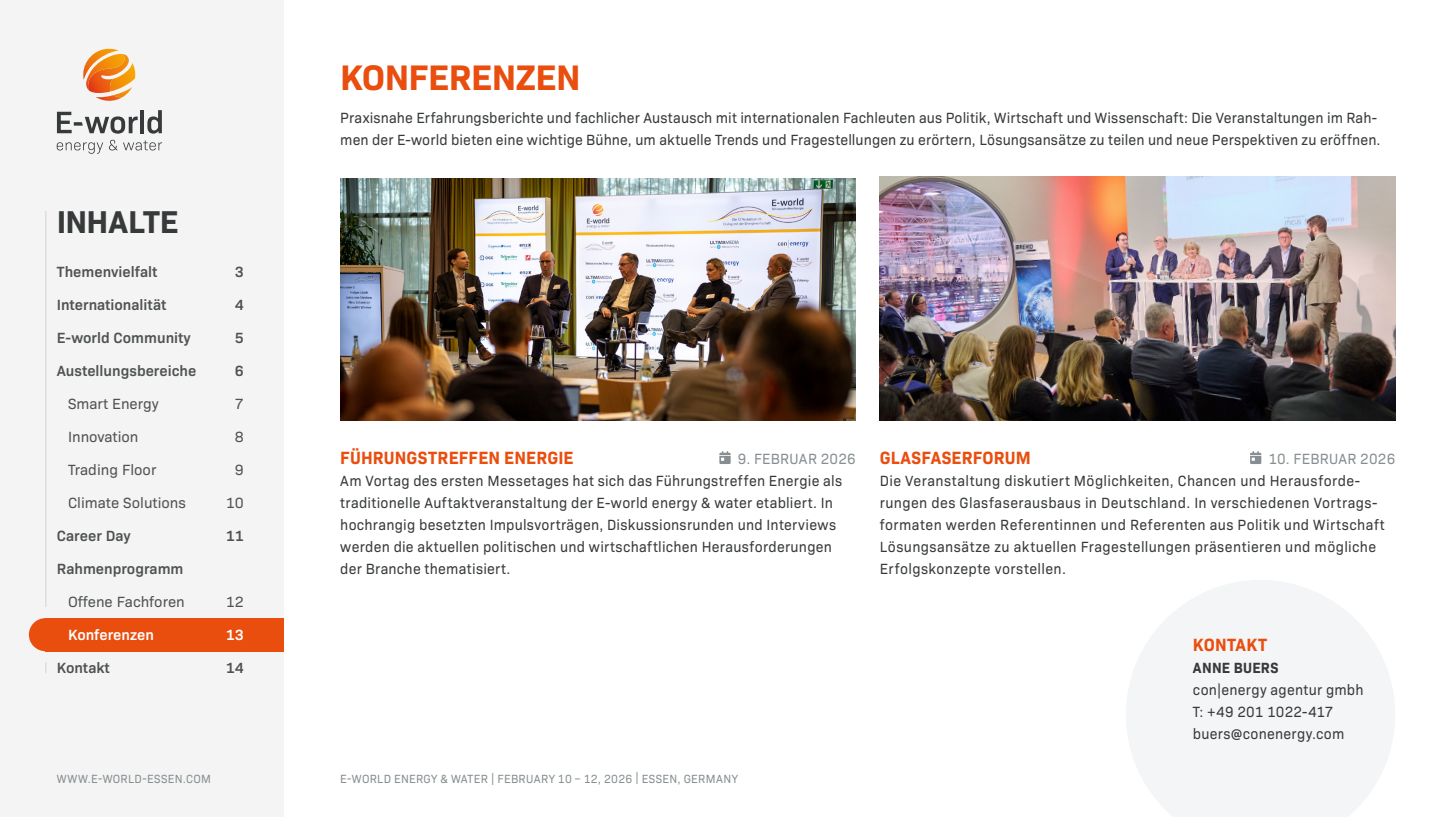
<style>
.page{position:relative;width:1452px;height:817px;background:#fff}
.page>*{position:absolute;margin:0;border:0;box-sizing:border-box;transform-origin:0 0}
.t1{font:700 36px "Bio Sans";letter-spacing:-.015em;color:#e94e0f}
.t2{font:700 32px "Bio Sans";letter-spacing:-.01em;color:#373a3b}
.t3{font:700 18px "Bio Sans";letter-spacing:.01em;color:#e94e0f;scale:.95 1}
.t4{font:15px/22px "Bio Sans";letter-spacing:.02em;color:#373a3b;scale:.95 1}
.t5{font:600 15px "Bio Sans";color:#4f5253}
.t6{font:15px "Bio Sans";color:#4f5253}
.t7{font:15px "Bio Sans";letter-spacing:.02em;color:#878e91;scale:.95 1}
.t8{font:600 15px "Bio Sans";color:#fff}
.t9{font:700 15px "Bio Sans";letter-spacing:.015em;color:#373a3b;scale:.95 1}
.t10{font:12px "Bio Sans";letter-spacing:.03em;color:#878e91;scale:.95 1}
</style>
<div class="page">
<svg style="left:1126px;top:580px;width:269px;height:236px;fill:#f4f5f6"></svg>
<img style="left:340px;top:178px;width:515px;height:242px">
<img style="left:879px;top:177px;width:516px;height:243px">
<svg style="left:719px;top:451px;width:11px;height:13px"></svg>
<svg style="left:1250px;top:451px;width:11px;height:13px"></svg>
<div style="left:0;top:0;width:283px;height:816px;background:#f2f2f2"></div>
<svg style="left:83px;top:49px;width:52px;height:52px"></svg>
<svg style="left:57px;top:142px;width:46px;height:12px"></svg>
<svg style="left:109px;top:140px;width:53px;height:10px"></svg>
<svg style="left:57px;top:112px;width:81px;height:22px"></svg>
<hr style="left:140px;top:110px;width:4px;height:23px;background:#373a3b">
<svg style="left:147px;top:110px;width:15px;height:24px"></svg>
<div style="left:29px;top:618px;width:33px;height:33px;background:#e94e0f;border-radius:50%"></div>
<hr style="left:45px;top:211px;width:1px;height:396px;background:#ced3d6">
<div style="left:45px;top:618px;width:238px;height:33px;background:#e94e0f"></div>
<h1 class="t1" style="left:340px;top:50px;width:242px">KONFERENZEN</h1>
<h2 class="t2" style="left:57px;top:197px;width:123px">INHALTE</h2>
<p class="t5" style="left:57px;top:260px;width:102px">Themenvielfalt</p>
<p class="t5" style="left:235px;top:260px;width:10px">3</p>
<p class="t5" style="left:57px;top:293px;width:111px">Internationalität</p>
<p class="t5" style="left:235px;top:293px;width:10px">4</p>
<p class="t5" style="left:57px;top:326px;width:136px">E-world Community</p>
<p class="t5" style="left:235px;top:326px;width:10px">5</p>
<p class="t5" style="left:57px;top:359px;width:141px">Austellungsbereiche</p>
<p class="t5" style="left:235px;top:359px;width:10px">6</p>
<p class="t6" style="left:68px;top:392px;width:92px">Smart Energy</p>
<p class="t6" style="left:235px;top:392px;width:11px">7</p>
<p class="t6" style="left:68px;top:425px;width:72px">Innovation</p>
<p class="t6" style="left:235px;top:425px;width:11px">8</p>
<p class="t6" style="left:68px;top:458px;width:90px">Trading Floor</p>
<p class="t6" style="left:235px;top:458px;width:11px">9</p>
<p class="t6" style="left:68px;top:491px;width:119px">Climate Solutions</p>
<p class="t6" style="left:226px;top:491px;width:20px">10</p>
<p class="t5" style="left:57px;top:524px;width:75px">Career Day</p>
<p class="t5" style="left:226px;top:524px;width:19px">11</p>
<p class="t5" style="left:57px;top:557px;width:128px">Rahmenprogramm</p>
<p class="t6" style="left:68px;top:590px;width:118px">Offene Fachforen</p>
<p class="t6" style="left:226px;top:590px;width:20px">12</p>
<p class="t8" style="left:68px;top:623px;width:87px">Konferenzen</p>
<p class="t8" style="left:226px;top:623px;width:19px">13</p>
<p class="t5" style="left:57px;top:656px;width:55px">Kontakt</p>
<p class="t5" style="left:226px;top:656px;width:19px">14</p>
<p class="t4" style="left:340px;top:105px;width:1096px">Praxisnahe Erfahrungsberichte und fachlicher Austausch mit internationalen Fachleuten aus Politik, Wirtschaft und Wissenschaft: Die Veranstaltungen im Rah&shy;men der E-world bieten eine wichtige Bühne, um aktuelle Trends und Fragestellungen zu erörtern, Lösungsansätze zu teilen und neue Perspektiven zu eröffnen.</p>
<p class="t3" style="left:340px;top:444px;width:247px">FÜHRUNGSTREFFEN ENERGIE</p>
<p class="t7" style="left:737px;top:447px;width:126px">9. FEBRUAR 2026</p>
<p class="t4" style="left:340px;top:468px;width:530px">Am Vortag des ersten Messetages hat sich das Führungstreffen Energie als traditionelle Auftaktveranstaltung der E-world energy &amp; water etabliert. In hochrangig besetzten Impulsvorträgen, Diskussionsrunden und Interviews werden die aktuellen politischen und wirtschaftlichen Herausforderungen der Branche thematisiert.</p>
<p class="t3" style="left:879px;top:444px;width:161px">GLASFASERFORUM</p>
<p class="t7" style="left:1268px;top:447px;width:135px">10. FEBRUAR 2026</p>
<p class="t4" style="left:879px;top:468px;width:533px">Die Veranstaltung diskutiert Möglichkeiten, Chancen und Herausforde&shy;rungen des Glasfaserausbaus in Deutschland. In verschiedenen Vortrags&shy;formaten werden Referentinnen und Referenten aus Politik und Wirtschaft Lösungsansätze zu aktuellen Fragestellungen präsentieren und mögliche Erfolgskonzepte vorstellen.</p>
<p class="t3" style="left:1192px;top:631px;width:80px">KONTAKT</p>
<p class="t9" style="left:1192px;top:656px;width:91px">ANNE BUERS</p>
<p class="t4" style="left:1192px;top:677px;width:181px">con|energy agentur gmbh<br>T: +49 201 1022-417 buers@conenergy.com</p>
<p class="t10" style="left:57px;top:770px;width:164px">WWW.E-WORLD-ESSEN.COM</p>
<p class="t10" style="left:340px;top:770px;width:420px">E-WORLD ENERGY &amp; WATER | FEBRUARY 10 – 12, 2026 | ESSEN, GERMANY</p>
</div>
